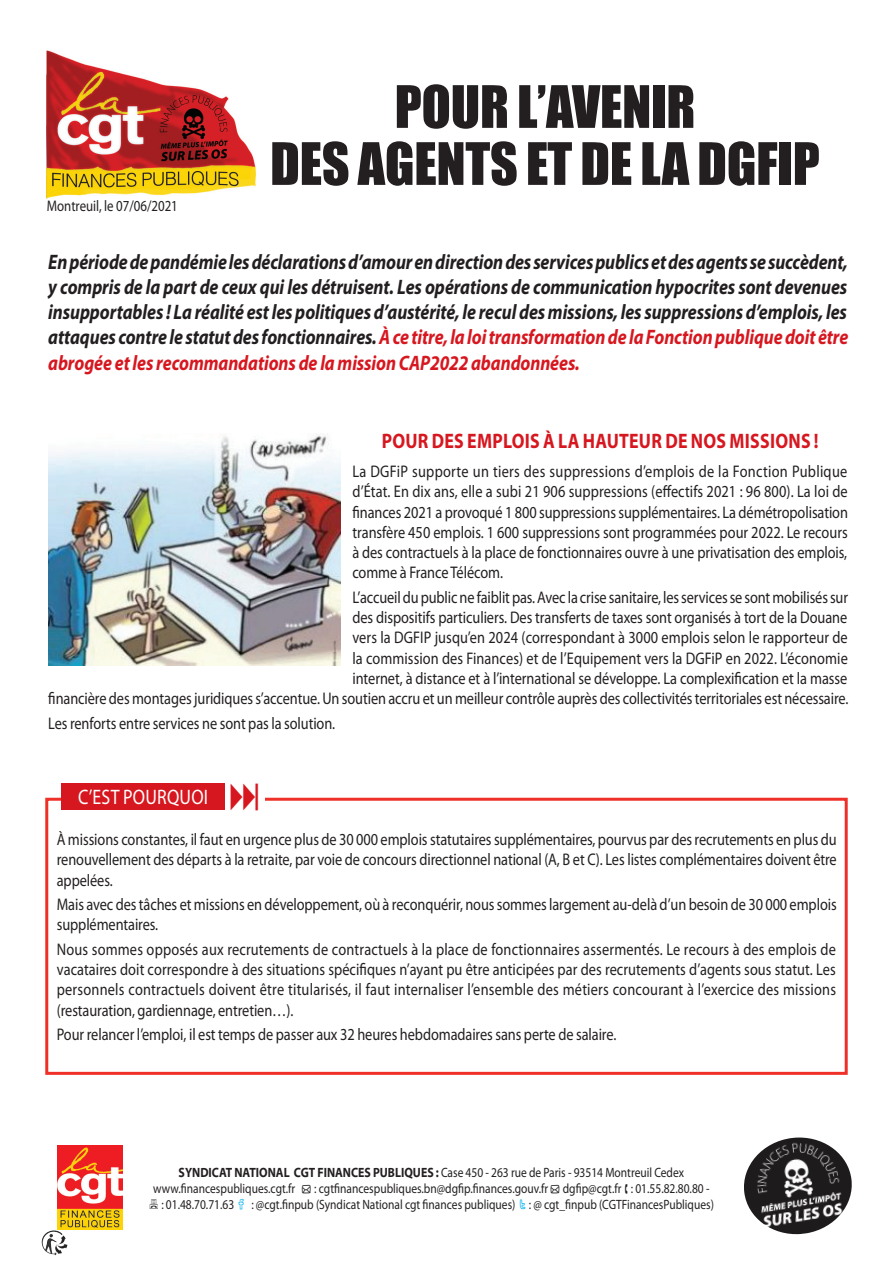
<style>
.page{position:relative;width:893px;height:1263px;background:#fff}
.page>*{position:absolute;margin:0;border:0;box-sizing:border-box;transform-origin:0 0}
.t1{font:54px/57px "Impact";letter-spacing:-.005em;color:#231f20;text-align:center}
.t2{font:italic 700 21px/25.2px "Myriad Pro";letter-spacing:-.005em;color:#231f20;text-align:justify;scale:.85 1}
.t3{font:700 21px "Myriad Pro";letter-spacing:.015em;color:#d7171f;scale:.85 1}
.t4{font:21px "Myriad Pro";letter-spacing:.015em;color:#fff;scale:.85 1}
.t5{font:16.8px/20.2px "Myriad Pro";letter-spacing:-.005em;color:#231f20;text-align:justify;scale:.85 1}
.t6{font:15.3px "Myriad Pro";color:#231f20;scale:.84 1}
.t7{font:13.5px "Myriad Pro";color:#231f20;scale:.85 1}
.s1{color:#d7171f}
.s2{font-family:"Myriad Web Pro";font-weight:700}
</style>
<div class="page">
<img style="left:47px;top:50px;width:209px;height:149px">
<img style="left:41px;top:1230px;width:26px;height:25px">
<img style="left:58px;top:1146px;width:64px;height:83px">
<img style="left:744px;top:1137px;width:108px;height:98px">
<div style="left:45px;top:798px;width:803px;height:277px;border:3px solid #ef3028"></div>
<img style="left:48px;top:433px;width:293px;height:233px">
<div style="left:61px;top:783px;width:164px;height:26px;background:#d7171f"></div>
<div style="left:225px;top:774px;width:40px;height:35px;background:#fff"></div>
<p class="t6" style="left:47px;top:196px;width:158px">Montreuil, le 07/06/2021</p>
<h1 class="t1" style="left:270px;top:77px;width:528px">POUR L’AVENIR<br>DES AGENTS ET DE LA DG FIP</h1>
<p class="t2" style="left:48px;top:248px;width:943px">En période de pandémie les déclarations d’amour en direction des services publics et des agents se succèdent, y compris de la part de ceux qui les détruisent. Les opérations de communication hypocrites sont devenues insupportables ! La réalité est les politiques d’austérité, le recul des missions, les suppressions d’emplois, les attaques contre le statut des fonctionnaires. <span class="s1">À ce titre, la loi transformation de la Fonction publique doit être abrogée et les recommandations de la mission CAP2022 abandonnées.</span></p>
<p class="t3" style="left:382px;top:428px;width:516px">POUR DES EMPLOIS À LA HAUTEUR DE NOS MISSIONS !</p>
<p class="t5" style="left:352px;top:461px;width:585px">La DGFiP supporte un tiers des suppressions d’emplois de la Fonction Publique d’État. En dix ans, elle a subi 21 906 suppressions (effectifs 2021 : 96 800). La loi de finances 2021 a provoqué 1 800 suppressions supplémentaires. La démétropolisation transfère 450 emplois. 1 600 suppressions sont programmées pour 2022. Le recours à des contractuels à la place de fonctionnaires ouvre à une privatisation des emplois, comme à France Télécom.</p>
<p class="t5" style="left:48px;top:587px;width:943px;text-align:right">L’accueil du public ne faiblit pas. Avec la crise sanitaire, les services se sont mobilisés sur<br>des dispositifs particuliers. Des transferts de taxes sont organisés à tort de la Douane<br>vers la DGFIP jusqu’en 2024 (correspondant à 3000 emplois selon le rapporteur de<br>la commission des Finances) et de l’Equipement vers la DGFiP en 2022. L’économie<br>internet, à distance et à l’international se développe. La complexification et la masse<br>financière des montages juridiques s’accentue. Un soutien accru et un meilleur contrôle auprès des collectivités territoriales est nécessaire.</p>
<p class="t5" style="left:48px;top:713px;width:339px">Les renforts entre services ne sont pas la solution.</p>
<p class="t4" style="left:78px;top:784px;width:151px">C’est pourquoi</p>
<p class="t5" style="left:57px;top:829px;width:919px">À missions constantes, il faut en urgence plus de 30 000 emplois statutaires supplémentaires, pourvus par des recrutements en plus du renouvellement des départs à la retraite, par voie de concours directionnel national (A, B et C). Les listes complémentaires doivent être appelées.</p>
<p class="t5" style="left:57px;top:894px;width:919px">Mais avec des tâches et missions en développement, où à reconquérir, nous sommes largement au-delà d’un besoin de 30 000 emplois supplémentaires.</p>
<p class="t5" style="left:57px;top:939px;width:918px">Nous sommes opposés aux recrutements de contractuels à la place de fonctionnaires assermentés. Le recours à des emplois de vacataires doit correspondre à des situations spécifiques n’ayant pu être anticipées par des recrutements d’agents sous statut. Les personnels contractuels doivent être titularisés, il faut internaliser l’ensemble des métiers concourant à l’exercice des missions (restauration, gardiennage, entretien…).</p>
<p class="t5" style="left:57px;top:1024px;width:660px">Pour relancer l’emploi, il est temps de passer aux 32 heures hebdomadaires sans perte de salaire.</p>
<p class="t7" style="left:179px;top:1164px;width:596px"><span class="s2">SYNDICAT NATIONAL CGT FINANCES PUBLIQUES :</span> Case 450 - 263 rue de Paris - 93514 Montreuil Cedex</p>
<p class="t7" style="left:153px;top:1180px;width:656px">www.financespubliques.cgt.fr ● : cgtfinancespubliques.bn@dgfip.finances.gouv.fr ● dgfip@cgt.fr : 01.55.82.80.80 -</p>
<p class="t7" style="left:161px;top:1196px;width:87px">: 01.48.70.71.63</p>
<p class="t7" style="left:251px;top:1196px;width:546px">: @cgt.finpub (Syndicat National cgt finances publiques) : @ cgt_finpub (CGTFinancesPubliques)</p>
</div>
